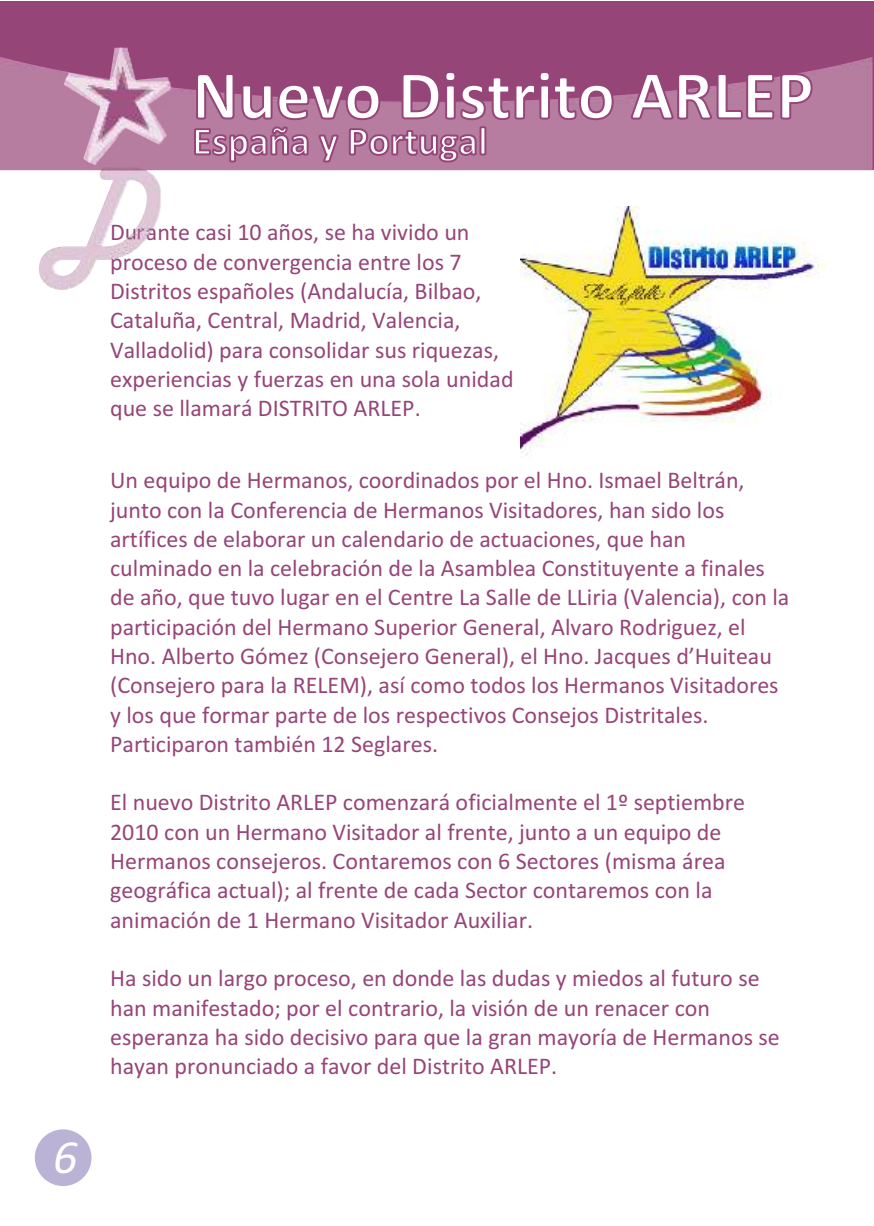
<style>
.page{position:relative;width:874px;height:1226px;background:#fff}
.page>*{position:absolute;margin:0;border:0;box-sizing:border-box;transform-origin:0 0}
.t1{font:700 70px "Calibri";color:#fff}
.t2{font:italic 48px "Calibri";color:#fff}
.t3{font:700 40px "Calibri";color:#fff}
.t4{font:24px/29.2px "Calibri";color:#964578}
</style>
<div class="page">
<div style="left:0;top:1px;width:873px;height:169px;background:#964578"></div>
<img style="left:0;top:57px;width:873px;height:113px">
<img style="left:64px;top:57px;width:107px;height:108px">
<img style="left:66px;top:47px;width:107px;height:116px">
<img style="left:39px;top:166px;width:123px;height:124px">
<img style="left:520px;top:207px;width:305px;height:248px">
<div style="left:35px;top:1129px;width:57px;height:57px;background:#bab3d6;border-radius:50%"></div>
<h2 class="t2" style="left:53px;top:1137px;width:26px">6</h2>
<h1 class="t1" style="left:192px;top:66px;width:623px">Nuevo Distrito ARLEP</h1>
<h3 class="t3" style="left:192px;top:124px;width:297px">España y Portugal</h3>
<p class="t4" style="left:110px;top:220px;width:405px">Durante casi 10 años, se ha vivido un proceso de convergencia entre los 7<br>Distritos españoles (Andalucía, Bilbao, Cataluña, Central, Madrid, Valencia, Valladolid) para consolidar sus riquezas, experiencias y fuerzas en una sola unidad que se llamará DISTRITO ARLEP.</p>
<p class="t4" style="left:110px;top:468px;width:681px">Un equipo de Hermanos, coordinados por el Hno. Ismael Beltrán, junto con la Conferencia de Hermanos Visitadores, han sido los artífices de elaborar un calendario de actuaciones, que han culminado en la celebración de la Asamblea Constituyente a finales de año, que tuvo lugar en el Centre La Salle de LLiria (Valencia), con la participación del Hermano Superior General, Alvaro Rodriguez, el Hno. Alberto Gómez (Consejero General), el Hno. Jacques d’Huiteau (Consejero para la RELEM), así como todos los Hermanos Visitadores y los que formar parte de los respectivos Consejos Distritales.<br>Participaron también 12 Seglares.</p>
<p class="t4" style="left:110px;top:790px;width:636px">El nuevo Distrito ARLEP comenzará oficialmente el 1º septiembre 2010 con un Hermano Visitador al frente, junto a un equipo de Hermanos consejeros. Contaremos con 6 Sectores (misma área geográfica actual); al frente de cada Sector contaremos con la animación de 1 Hermano Visitador Auxiliar.</p>
<p class="t4" style="left:110px;top:966px;width:671px">Ha sido un largo proceso, en donde las dudas y miedos al futuro se han manifestado; por el contrario, la visión de un renacer con esperanza ha sido decisivo para que la gran mayoría de Hermanos se hayan pronunciado a favor del Distrito ARLEP.</p>
</div>
